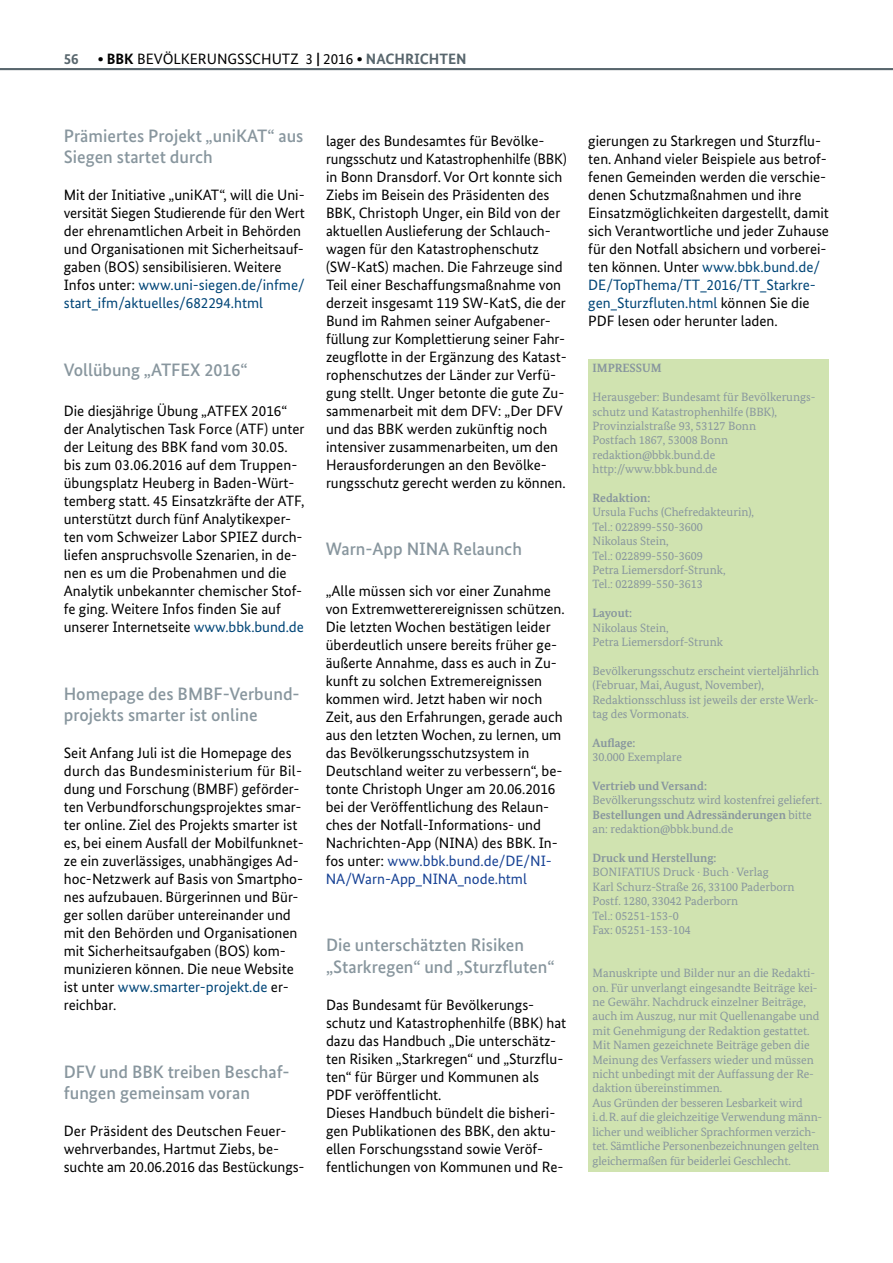
<style>
.page{position:relative;width:893px;height:1263px;background:#fff}
.page>*{position:absolute;margin:0;border:0;box-sizing:border-box;transform-origin:0 0}
.Überschrift_Nachr{font:500 18px/21.6px "Bundes Sans";color:#88969e}
.Fließtext_Nachr{font:15px/18px "Bundes Sans";color:#000}
.t1{font:700 15px "Bundes Sans";color:#58666d}
.Impressum{font:12px/14.4px "Bundes Serif";color:#88969e}
.Impressum-2{font:700 12px "Bundes Serif";color:#88969e}
.s1{font-weight:700}
.s2{font-weight:700;color:#58666d}
.s3{color:#004577}
.s4{color:#164194}
</style>
<div class="page">
<div style="left:588px;top:359px;width:241px;height:813px;background:#d0e3b0"></div>
<hr style="left:0;top:68px;width:893px;height:2px;background:#58666d">
<p class="t1" style="left:64px;top:49px;width:16px">56</p>
<p class="Fließtext_Nachr" style="left:98px;top:49px;width:370px"><span class="s1">∙ BBK</span> BEVÖLKERUNGSSCHUTZ 3 <span class="s1">|</span> 2016 <span class="s1">∙</span> <span class="s2">NACHRICHTEN</span></p>
<p class="Überschrift_Nachr" style="left:64px;top:124px;width:241px">Prämiertes Projekt „uniKAT“ aus<br>Siegen startet durch</p>
<p class="Fließtext_Nachr" style="left:64px;top:185px;width:242px">Mit der Initiative „uniKAT“, will die Uni&shy;versität Siegen Studierende für den Wert der ehrenamtlichen Arbeit in Behörden und Organisationen mit Sicherheitsauf&shy;gaben (BOS) sensibilisieren. Weitere Infos unter: <span class="s3">www.uni-siegen.de/infme/ start_ifm/aktuelles/682294.html</span></p>
<p class="Überschrift_Nachr" style="left:64px;top:358px;width:185px">Vollübung „ATFEX 2016“</p>
<p class="Fließtext_Nachr" style="left:64px;top:401px;width:242px">Die diesjährige Übung „ATFEX 2016“ der Analytischen Task Force (ATF) unter der Leitung des BBK fand vom 30.05. bis zum 03.06.2016 auf dem Truppen&shy;übungsplatz Heuberg in Baden-Würt&shy;temberg statt. 45 Einsatzkräfte der ATF, unterstützt durch fünf Analytikexper&shy;ten vom Schweizer Labor SPIEZ durch&shy;liefen anspruchsvolle Szenarien, in de&shy;nen es um die Probenahmen und die Analytik unbekannter chemischer Stof&shy;fe ging. Weitere Infos finden Sie auf unserer Internetseite <span class="s3">www.bbk.bund.de</span></p>
<p class="Überschrift_Nachr" style="left:64px;top:682px;width:237px">Homepage des BMBF-Verbund&shy;projekts smarter ist online</p>
<p class="Fließtext_Nachr" style="left:64px;top:743px;width:242px">Seit Anfang Juli ist die Homepage des durch das Bundesministerium für Bil&shy;dung und Forschung (BMBF) geförder&shy;ten Verbundforschungsprojektes smar&shy;ter online. Ziel des Projekts smarter ist es, bei einem Ausfall der Mobilfunknet&shy;ze ein zuverlässiges, unabhängiges Ad&shy;hoc-Netzwerk auf Basis von Smartpho&shy;nes aufzubauen. Bürgerinnen und Bür&shy;ger sollen darüber untereinander und mit den Behörden und Organisationen mit Sicherheitsaufgaben (BOS) kom&shy;munizieren können. Die neue Website ist unter <span class="s3">www.smarter-projekt.de</span> er&shy;reichbar.</p>
<p class="Überschrift_Nachr" style="left:64px;top:1060px;width:227px">DFV und BBK treiben Beschaf&shy;fungen gemeinsam voran</p>
<p class="Fließtext_Nachr" style="left:64px;top:1121px;width:242px">Der Präsident des Deutschen Feuer&shy;wehrverbandes, Hartmut Ziebs, be&shy;suchte am 20.06.2016 das Bestückungs-</p>
<p class="Fließtext_Nachr" style="left:326px;top:131px;width:242px">lager des Bundesamtes für Bevölke&shy;rungsschutz und Katastrophenhilfe (BBK) in Bonn Dransdorf. Vor Ort konnte sich Ziebs im Beisein des Präsidenten des BBK, Christoph Unger, ein Bild von der aktuellen Auslieferung der Schlauch&shy;wagen für den Katastrophenschutz (SW-KatS) machen. Die Fahrzeuge sind Teil einer Beschaffungsmaßnahme von derzeit insgesamt 119 SW-KatS, die der Bund im Rahmen seiner Aufgabener&shy;füllung zur Komplettierung seiner Fahr&shy;zeugflotte in der Ergänzung des Katast&shy;rophenschutzes der Länder zur Verfü&shy;gung stellt. Unger betonte die gute Zu&shy;sammenarbeit mit dem DFV: „Der DFV und das BBK werden zukünftig noch intensiver zusammenarbeiten, um den Herausforderungen an den Bevölke&shy;rungsschutz gerecht werden zu können.</p>
<p class="Überschrift_Nachr" style="left:326px;top:538px;width:198px">Warn-App NINA Relaunch</p>
<p class="Fließtext_Nachr" style="left:326px;top:581px;width:240px">„Alle müssen sich vor einer Zunahme von Extremwetterereignissen schützen.<br>Die letzten Wochen bestätigen leider überdeutlich unsere bereits früher ge&shy;äußerte Annahme, dass es auch in Zu&shy;kunft zu solchen Extremereignissen kommen wird. Jetzt haben wir noch Zeit, aus den Erfahrungen, gerade auch aus den letzten Wochen, zu lernen, um das Bevölkerungsschutzsystem in Deutschland weiter zu verbessern“, be&shy;tonte Christoph Unger am 20.06.2016 bei der Veröffentlichung des Relaun&shy;ches der Notfall-Informations- und Nachrichten-App (NINA) des BBK. In&shy;fos unter: <span class="s4">www.bbk.bund.de/DE/NI-NA/Warn-App_NINA_node.html</span></p>
<p class="Überschrift_Nachr" style="left:326px;top:934px;width:230px">Die unterschätzten Risiken „Starkregen“ und „Sturzfluten“</p>
<p class="Fließtext_Nachr" style="left:326px;top:995px;width:242px">Das Bundesamt für Bevölkerungs&shy;schutz und Katastrophenhilfe (BBK) hat dazu das Handbuch „Die unterschätz&shy;ten Risiken „Starkregen“ und „Sturzflu&shy;ten“ für Bürger und Kommunen als PDF veröffentlicht.</p>
<p class="Fließtext_Nachr" style="left:326px;top:1103px;width:239px">Dieses Handbuch bündelt die bisheri&shy;gen Publikationen des BBK, den aktu&shy;ellen Forschungsstand sowie Veröf&shy;fentlichungen von Kommunen und Re-</p>
<p class="Fließtext_Nachr" style="left:588px;top:131px;width:242px">gierungen zu Starkregen und Sturzflu&shy;ten. Anhand vieler Beispiele aus betrof&shy;fenen Gemeinden werden die verschie&shy;denen Schutzmaßnahmen und ihre Einsatzmöglichkeiten dargestellt, damit sich Verantwortliche und jeder Zuhause für den Notfall absichern und vorberei&shy;ten können. Unter <span class="s3">www.bbk.bund.de/ DE/TopThema/TT_2016/TT_Starkre&shy;gen_Sturzfluten.html</span> können Sie die PDF lesen oder herunter laden.</p>
<p class="Impressum-2" style="left:592px;top:361px;width:71px">IMPRESSUM</p>
<p class="Impressum" style="left:592px;top:390px;width:224px">Herausgeber: Bundesamt für Bevölkerungs&shy;schutz und Katastrophenhilfe (BBK),</p>
<p class="Impressum" style="left:592px;top:419px;width:165px">Provinzialstraße 93, 53127 Bonn</p>
<p class="Impressum" style="left:592px;top:433px;width:137px">Postfach 1867, 53008 Bonn</p>
<p class="Impressum" style="left:592px;top:447px;width:124px">redaktion@bbk.bund.de</p>
<p class="Impressum" style="left:592px;top:462px;width:126px">http://www.bbk.bund.de</p>
<p class="Impressum-2" style="left:592px;top:491px;width:59px">Redaktion:</p>
<p class="Impressum" style="left:592px;top:505px;width:163px">Ursula Fuchs (Chefredakteurin),<br>Tel.: 022899-550-3600</p>
<p class="Impressum" style="left:592px;top:534px;width:112px">Nikolaus Stein,<br>Tel.: 022899-550-3609</p>
<p class="Impressum" style="left:592px;top:563px;width:135px">Petra Liemersdorf-Strunk,<br>Tel.: 022899-550-3613</p>
<p class="Impressum-2" style="left:592px;top:606px;width:41px">Layout:</p>
<p class="Impressum" style="left:592px;top:620px;width:78px">Nikolaus Stein,</p>
<p class="Impressum" style="left:592px;top:635px;width:132px">Petra Liemersdorf-Strunk</p>
<p class="Impressum" style="left:592px;top:663px;width:228px">Bevölkerungsschutz erscheint vierteljährlich (Februar, Mai, August, November), Redaktionsschluss ist jeweils der erste Werk&shy;tag des Vormonats.</p>
<p class="Impressum-2" style="left:592px;top:735px;width:44px">Auflage:</p>
<p class="Impressum" style="left:592px;top:750px;width:91px">30.000 Exemplare</p>
<p class="Impressum-2" style="left:592px;top:779px;width:116px">Vertrieb und Versand:</p>
<p class="Impressum" style="left:592px;top:793px;width:231px">Bevölkerungsschutz wird kostenfrei geliefert.<br><span class="s1">Bestellungen und Adressänderungen</span> bitte an: redaktion@bbk.bund.de</p>
<p class="Impressum-2" style="left:592px;top:851px;width:125px">Druck und Herstellung:</p>
<p class="Impressum" style="left:592px;top:865px;width:178px">BONIFATIUS Druck · Buch · Verlag</p>
<p class="Impressum" style="left:592px;top:879px;width:204px">Karl Schurz-Straße 26, 33100 Paderborn</p>
<p class="Impressum" style="left:592px;top:894px;width:147px">Postf. 1280, 33042 Paderborn</p>
<p class="Impressum" style="left:592px;top:908px;width:88px">Tel.: 05251-153-0</p>
<p class="Impressum" style="left:592px;top:923px;width:100px">Fax: 05251-153-104</p>
<p class="Impressum" style="left:592px;top:966px;width:228px">Manuskripte und Bilder nur an die Redakti&shy;on. Für unverlangt eingesandte Beiträge kei&shy;ne Gewähr. Nachdruck einzelner Beiträge, auch im Auszug, nur mit Quellenangabe und mit Genehmigung der Redaktion gestattet.</p>
<p class="Impressum" style="left:592px;top:1038px;width:223px">Mit Namen gezeichnete Beiträge geben die Meinung des Verfassers wieder und müssen nicht unbedingt mit der Auffassung der Re&shy;daktion übereinstimmen.</p>
<p class="Impressum" style="left:592px;top:1095px;width:231px">Aus Gründen der besseren Lesbarkeit wird i.d.R. auf die gleichzeitige Verwendung männ&shy;licher und weiblicher Sprachformen verzich&shy;tet. Sämtliche Personenbezeichnungen gelten gleichermaßen für beiderlei Geschlecht.</p>
</div>
